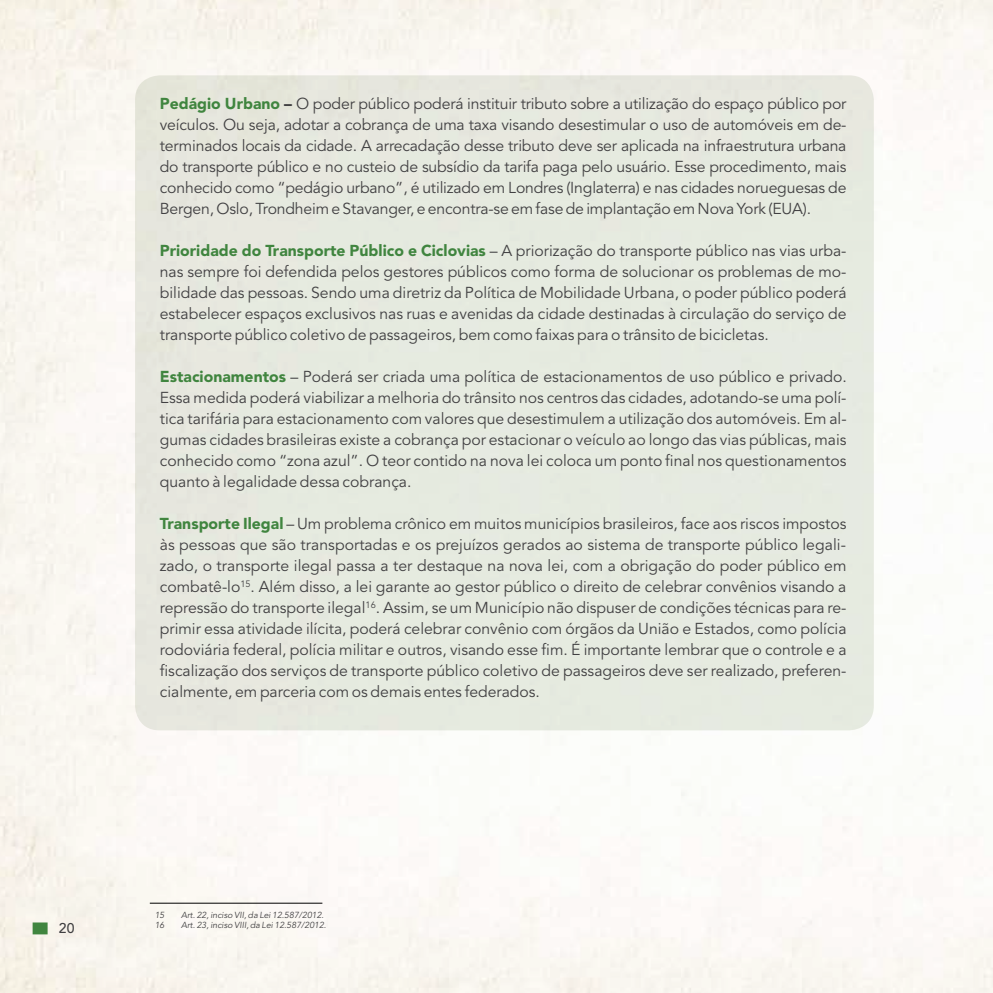
<style>
.page{position:relative;width:993px;height:993px;background:#fff}
.page>*{position:absolute;margin:0;border:0;box-sizing:border-box;transform-origin:0 0}
.t1{font:15.75px/21px "Avenir LT Std";color:#414042;text-align:justify}
.t2{font:500 14px "Avenir LT Std";color:#414042}
.t3{font:italic 8.75px "Avenir LT Std";color:#414042}
.s1{font-weight:900;color:#40853f}
.s2{font-weight:900}
</style>
<div class="page">
<img style="left:0;top:0;width:992px;height:992px">
<div style="left:33px;top:922px;width:15px;height:12px;background:#40853f;border:2px solid #40853f"></div>
<div style="left:135px;top:75px;width:738px;height:655px;background:#e5e9e0;border-radius:25px"></div>
<hr style="left:150px;top:902px;width:172px;height:1px;background:#000">
<p class="t1" style="left:160px;top:93px;width:688px"><span class="s1">Pedágio Urbano</span> <span class="s2">–</span> O poder público poderá instituir tributo sobre a utilização do espaço público por veículos. Ou seja, adotar a cobrança de uma taxa visando desestimular o uso de automóveis em de&shy;terminados locais da cidade. A arrecadação desse tributo deve ser aplicada na infraestrutura urbana do transporte público e no custeio de subsídio da tarifa paga pelo usuário. Esse procedimento, mais conhecido como “pedágio urbano”, é utilizado em Londres (Inglaterra) e nas cidades norueguesas de Bergen, Oslo, Trondheim e Stavanger, e encontra-se em fase de implantação em Nova York (EUA).</p>
<p class="t1" style="left:160px;top:240px;width:688px"><span class="s1">Prioridade do Transporte Público e Ciclovias</span> – A priorização do transporte público nas vias urba&shy;nas sempre foi defendida pelos gestores públicos como forma de solucionar os problemas de mo&shy;bilidade das pessoas. Sendo uma diretriz da Política de Mobilidade Urbana, o poder público poderá estabelecer espaços exclusivos nas ruas e avenidas da cidade destinadas à circulação do serviço de transporte público coletivo de passageiros, bem como faixas para o trânsito de bicicletas.</p>
<p class="t1" style="left:160px;top:366px;width:688px"><span class="s1">Estacionamentos</span> – Poderá ser criada uma política de estacionamentos de uso público e privado.<br>Essa medida poderá viabilizar a melhoria do trânsito nos centros das cidades, adotando-se uma polí&shy;tica tarifária para estacionamento com valores que desestimulem a utilização dos automóveis. Em al&shy;gumas cidades brasileiras existe a cobrança por estacionar o veículo ao longo das vias públicas, mais conhecido como “zona azul”. O teor contido na nova lei coloca um ponto final nos questionamentos quanto à legalidade dessa cobrança.</p>
<p class="t1" style="left:160px;top:513px;width:688px"><span class="s1">Transporte Ilegal</span> – Um problema crônico em muitos municípios brasileiros, face aos riscos impostos às pessoas que são transportadas e os prejuízos gerados ao sistema de transporte público legali&shy;zado, o transporte ilegal passa a ter destaque na nova lei, com a obrigação do poder público em combatê-lo<sup>15</sup>. Além disso, a lei garante ao gestor público o direito de celebrar convênios visando a repressão do transporte ilegal<sup>16</sup>. Assim, se um Município não dispuser de condições técnicas para re&shy;primir essa atividade ilícita, poderá celebrar convênio com órgãos da União e Estados, como polícia rodoviária federal, polícia militar e outros, visando esse fim. É importante lembrar que o controle e a fiscalização dos serviços de transporte público coletivo de passageiros deve ser realizado, preferen&shy;cialmente, em parceria com os demais entes federados.</p>
<p class="t2" style="left:59px;top:919px;width:17px">20</p>
<p class="t3" style="left:155px;top:909px;width:11px">15</p>
<p class="t3" style="left:181px;top:909px;width:144px">Art. 22, inciso VII, da Lei 12.587/2012.</p>
<p class="t3" style="left:155px;top:920px;width:11px">16</p>
<p class="t3" style="left:181px;top:920px;width:147px">Art. 23, inciso VIII, da Lei 12.587/2012.</p>
</div>
